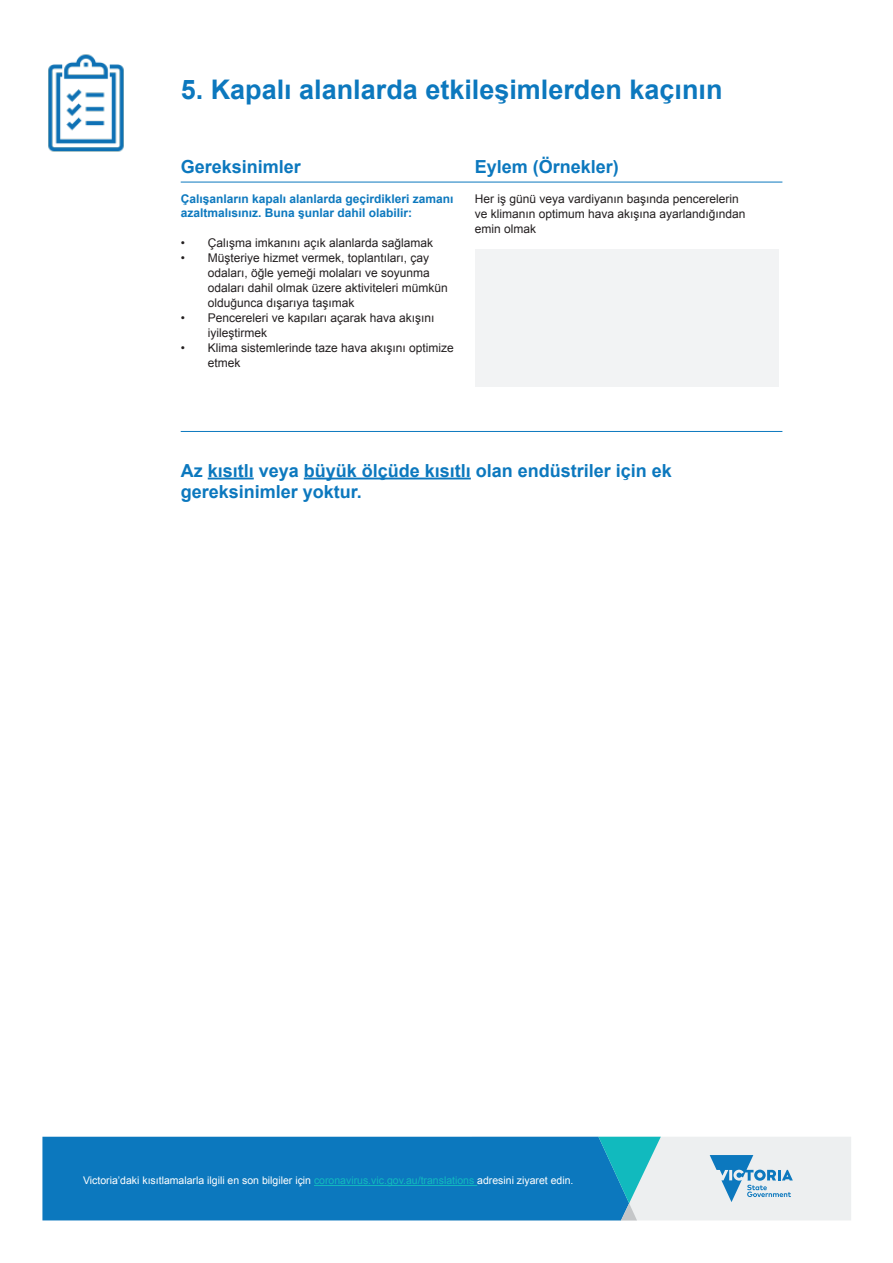
<style>
.page{position:relative;width:893px;height:1263px;background:#fff}
.page>*{position:absolute;margin:0;border:0;box-sizing:border-box;transform-origin:0 0}
.t1{font:700 27px "Arial";color:#0c78be}
.t2{font:700 18px/21.6px "Arial";color:#0c78be}
.t3{font:12px/15px "Arial";color:#231f20}
.t4{font:700 12px/14.4px "Arial";color:#0c78be}
.t5{font:10.5px "Arial";color:#fff}
.s1{color:#11babe}
</style>
<div class="page">
<div style="left:42px;top:1137px;width:399px;height:83px;background:#0c78be"></div>
<svg style="left:441px;top:1137px;width:410px;height:83px;background:#76b4d5"></svg>
<hr style="left:314px;top:1185px;width:163px;height:1px;background:#11babe">
<hr style="left:181px;top:182px;width:601px;height:1px;background:#0c78be">
<hr style="left:181px;top:431px;width:601px;height:1px;background:#0c78be">
<img style="left:48px;top:54px;width:76px;height:98px">
<div style="left:475px;top:249px;width:303px;height:138px;background:#f2f3f4"></div>
<hr style="left:208px;top:478px;width:46px;height:1px;background:#0c78be">
<hr style="left:304px;top:478px;width:167px;height:1px;background:#0c78be">
<h1 class="t1" style="left:181px;top:71px;width:543px">5. Kapalı alanlarda etkileşimlerden kaçının</h1>
<h2 class="t2" style="left:181px;top:157px;width:122px">Gereksinimler</h2>
<p class="t4" style="left:181px;top:192px;width:274px">Çalışanların kapalı alanlarda geçirdikleri zamanı azaltmalısınız. Buna şunlar dahil olabilir:</p>
<p class="t3" style="left:181px;top:235px;width:254px">• Çalışma imkanını açık alanlarda sağlamak</p>
<p class="t3" style="left:208px;top:250px;width:242px;text-indent:-27px">• Müşteriye hizmet vermek, toplantıları, çay odaları, öğle yemeği molaları ve soyunma odaları dahil olmak üzere aktiviteleri mümkün olduğunca dışarıya taşımak</p>
<p class="t3" style="left:208px;top:310px;width:228px;text-indent:-27px">• Pencereleri ve kapıları açarak hava akışını iyileştirmek</p>
<p class="t3" style="left:208px;top:340px;width:248px;text-indent:-27px">• Klima sistemlerinde taze hava akışını optimize etmek</p>
<h2 class="t2" style="left:475px;top:157px;width:146px">Eylem (Örnekler)</h2>
<p class="t3" style="left:475px;top:192px;width:272px">Her iş günü veya vardiyanın başında pencerelerin ve klimanın optimum hava akışına ayarlandığından emin olmak</p>
<h2 class="t2" style="left:181px;top:460px;width:493px">Az kısıtlı veya büyük ölçüde kısıtlı olan endüstriler için ek gereksinimler yoktur.</h2>
<p class="t5" style="left:83px;top:1174px;width:492px">Victoria’daki kısıtlamalarla ilgili en son bilgiler için <span class="s1">coronavirus.vic.gov.au/translations</span> adresini ziyaret edin.</p>
</div>
